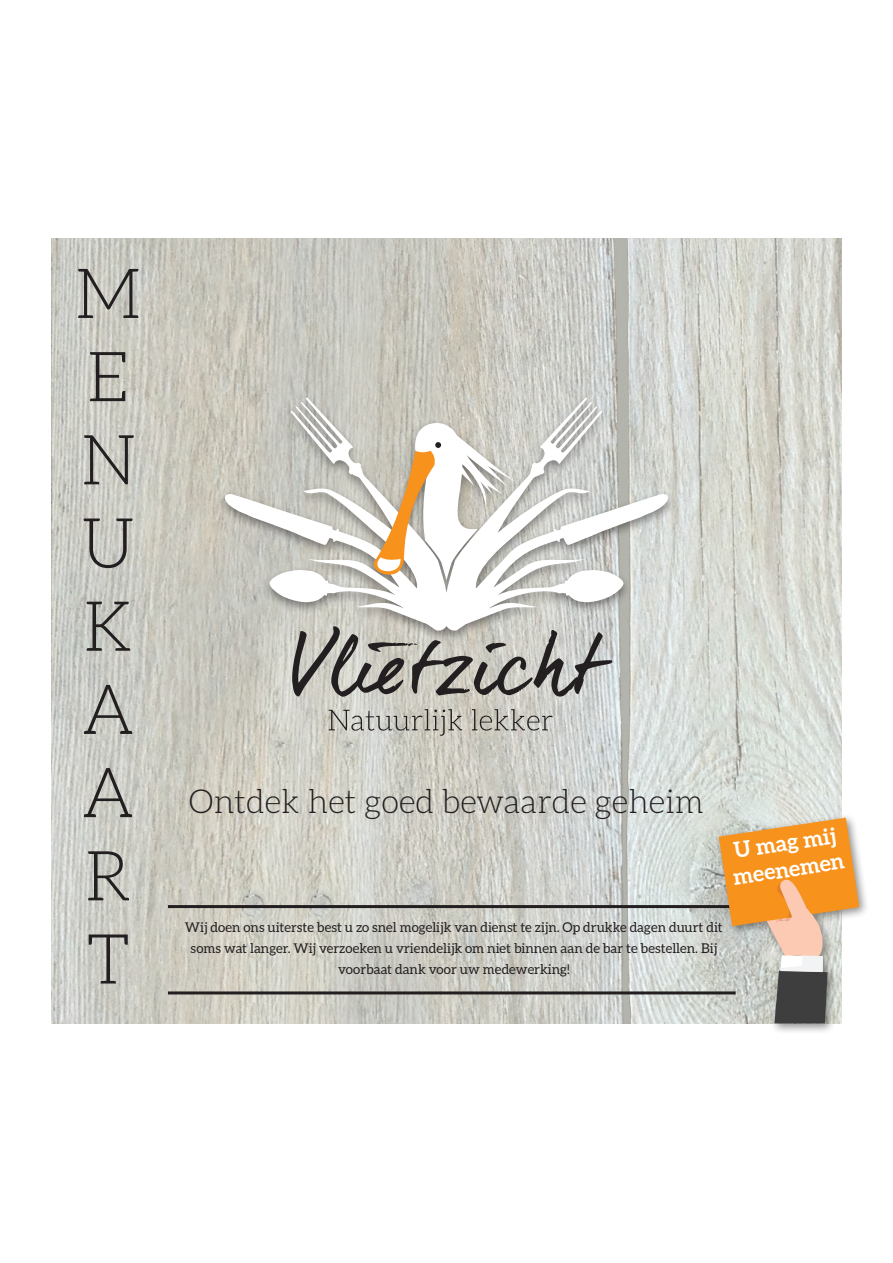
<style>
.page{position:relative;width:893px;height:1263px;background:#fff}
.page>*{position:absolute;margin:0;border:0;box-sizing:border-box;transform-origin:0 0}
.t1{font:300 69.3px/83.2px "Aleo";color:#231f20}
.t2{font:300 33px "Aleo";color:#231f20}
.t3{font:700 21.9px/26.4px "Aleo";color:#fff}
.t4{font:13.5px/21px "Aleo";color:#231f20;text-align:center}
</style>
<div class="page">
<img style="left:51px;top:238px;width:791px;height:785px">
<div style="left:216px;top:393px;width:460px;height:251px;background:#231f20;opacity:.5"></div>
<svg style="left:225px;top:397px;width:443px;height:234px"></svg>
<svg style="left:367px;top:423px;width:149px;height:160px"></svg>
<svg style="left:292px;top:626px;width:320px;height:71px;background:#a3a19c"></svg>
<svg style="left:329px;top:709px;width:133px;height:27px;background:#b7b5ae"></svg>
<svg style="left:472px;top:709px;width:81px;height:21px;background:#b0aea8"></svg>
<hr style="left:168px;top:991px;width:568px;height:3px;background:#231f20">
<hr style="left:168px;top:905px;width:568px;height:3px;background:#231f20">
<div style="left:714px;top:813px;width:156px;height:222px;background:#231f20;opacity:.5"></div>
<svg style="left:719px;top:818px;width:140px;height:205px;background:#d4ab7a"></svg>
<h1 class="t1" style="left:75px;top:252px;width:68px">M<br>E<br>N<br>U<br>K<br>A<br>A<br>R<br>T</h1>
<h2 class="t2" style="left:189px;top:784px;width:516px">Ontdek het goed bewaarde geheim</h2>
<h3 class="t3" style="left:728px;top:837px;width:114px;rotate:-8deg">U mag mij meenemen</h3>
<p class="t4" style="left:185px;top:916px;width:539px">Wij doen ons uiterste best u zo snel mogelijk van dienst te zijn. Op drukke dagen duurt dit soms wat langer. Wij verzoeken u vriendelijk om niet binnen aan de bar te bestellen. Bij voorbaat dank voor uw medewerking!</p>
</div>
